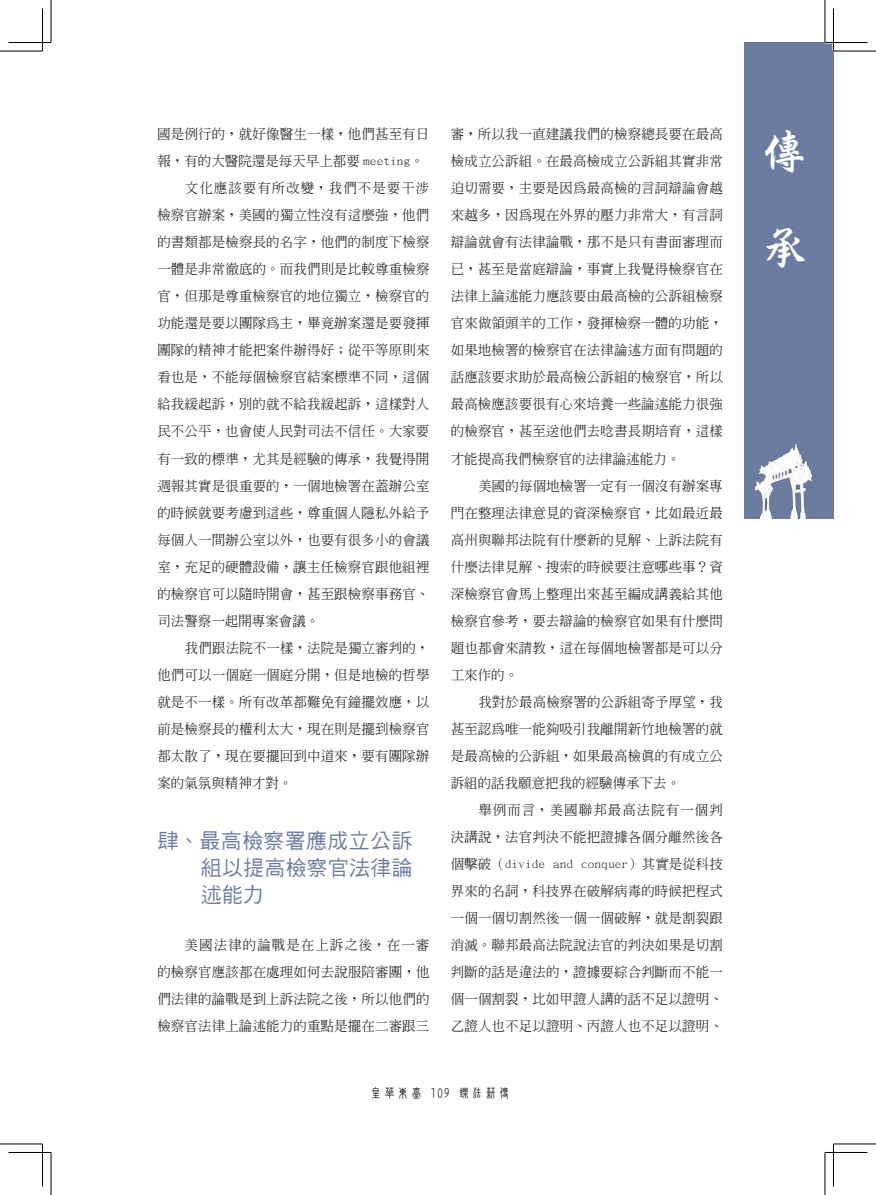
<style>
.page{position:relative;width:876px;height:1195px;background:#fff}
.page>*{position:absolute;margin:0;border:0;box-sizing:border-box;transform-origin:0 0}
.t1{font:48px/96px "DF Xing Kai W5 WIN BF";color:#fff}
.內文--壹{font:21px/27px "DF Hei W5 WIN BF";letter-spacing:.01em;color:#6c7ca1;text-align:justify}
.內文1{font:500 13.5px/27px "Inn Ming";letter-spacing:.01em;color:#231f20;text-align:justify}
.t2{font:13.5px "DF New Chuan W5 WIN BF";color:#231f20}
</style>
<div class="page">
<div style="left:744px;top:43px;width:89px;height:476px;background:#6c7ca1"></div>
<img style="left:754px;top:443px;width:59px;height:76px">
<hr style="left:825px;top:41px;width:42px;height:3px;background:#fff">
<hr style="left:832px;top:9px;width:2px;height:42px;background:#fff">
<hr style="left:0;top:51px;width:43px;height:1px;background:#000">
<hr style="left:833px;top:51px;width:43px;height:1px;background:#000">
<hr style="left:0;top:1144px;width:43px;height:1px;background:#000">
<hr style="left:833px;top:1144px;width:43px;height:1px;background:#000">
<hr style="left:51px;top:0;width:1px;height:43px;background:#000">
<hr style="left:51px;top:1152px;width:1px;height:43px;background:#000">
<hr style="left:825px;top:0;width:1px;height:43px;background:#000">
<hr style="left:825px;top:1152px;width:1px;height:43px;background:#000">
<hr style="left:9px;top:42px;width:42px;height:1px;background:#000">
<hr style="left:825px;top:42px;width:42px;height:1px;background:#000">
<hr style="left:9px;top:1152px;width:42px;height:1px;background:#000">
<hr style="left:825px;top:1152px;width:42px;height:1px;background:#000">
<hr style="left:42px;top:9px;width:1px;height:42px;background:#000">
<hr style="left:42px;top:1144px;width:1px;height:42px;background:#000">
<hr style="left:833px;top:9px;width:1px;height:42px;background:#000">
<hr style="left:833px;top:1144px;width:1px;height:42px;background:#000">
<p class="內文1" style="left:157px;top:121px;width:274px">國是例行的，就好像醫生一樣，他們甚至有日報，有的大醫院還是每天早上都要 meeting。</p>
<p class="內文1" style="left:157px;top:175px;width:274px;text-indent:28px">文化應該要有所改變，我們不是要干涉檢察官辦案，美國的獨立性沒有這麼強，他們的書類都是檢察長的名字，他們的制度下檢察一體是非常徹底的。而我們則是比較尊重檢察官，但那是尊重檢察官的地位獨立，檢察官的功能還是要以團隊為主，畢竟辦案還是要發揮團隊的精神才能把案件辦得好；從平等原則來看也是，不能每個檢察官結案標準不同，這個給我緩起訴，別的就不給我緩起訴，這樣對人民不公平，也會使人民對司法不信任。大家要有一致的標準，尤其是經驗的傳承，我覺得開週報其實是很重要的，一個地檢署在蓋辦公室的時候就要考慮到這些，尊重個人隱私外給予每個人一間辦公室以外，也要有很多小的會議室，充足的硬體設備，讓主任檢察官跟他組裡的檢察官可以隨時開會，甚至跟檢察事務官、司法警察一起開專案會議。</p>
<p class="內文1" style="left:157px;top:634px;width:274px;text-indent:28px">我們跟法院不一樣，法院是獨立審判的，他們可以一個庭一個庭分開，但是地檢的哲學就是不一樣。所有改革都難免有鐘擺效應，以前是檢察長的權利太大，現在則是擺到檢察官都太散了，現在要擺回到中道來，要有團隊辦案的氣氛與精神才對。</p>
<p class="內文--壹" style="left:201px;top:827px;width:213px;text-indent:-43px">肆、最高檢察署應成立公訴組以提高檢察官法律論述能力</p>
<p class="內文1" style="left:157px;top:931px;width:274px;text-indent:28px">美國法律的論戰是在上訴之後，在一審的檢察官應該都在處理如何去說服陪審團，他們法律的論戰是到上訴法院之後，所以他們的檢察官法律上論述能力的重點是擺在二審跟三</p>
<p class="內文1" style="left:451px;top:121px;width:274px">審，所以我一直建議我們的檢察總長要在最高檢成立公訴組。在最高檢成立公訴組其實非常迫切需要，主要是因為最高檢的言詞辯論會越來越多，因為現在外界的壓力非常大，有言詞辯論就會有法律論戰，那不是只有書面審理而已，甚至是當庭辯論，事實上我覺得檢察官在法律上論述能力應該要由最高檢的公訴組檢察官來做領頭羊的工作，發揮檢察一體的功能，如果地檢署的檢察官在法律論述方面有問題的話應該要求助於最高檢公訴組的檢察官，所以最高檢應該要很有心來培養一些論述能力很強的檢察官，甚至送他們去唸書長期培育，這樣才能提高我們檢察官的法律論述能力。</p>
<p class="內文1" style="left:451px;top:472px;width:274px;text-indent:28px">美國的每個地檢署一定有一個沒有辦案專門在整理法律意見的資深檢察官，比如最近最高州與聯邦法院有什麼新的見解、上訴法院有什麼法律見解、搜索的時候要注意哪些事？資深檢察官會馬上整理出來甚至編成講義給其他檢察官參考，要去辯論的檢察官如果有什麼問題也都會來請教，這在每個地檢署都是可以分工來作的。</p>
<p class="內文1" style="left:451px;top:688px;width:274px;text-indent:28px">我對於最高檢察署的公訴組寄予厚望，我甚至認為唯一能夠吸引我離開新竹地檢署的就是最高檢的公訴組，如果最高檢真的有成立公訴組的話我願意把我的經驗傳承下去。</p>
<p class="內文1" style="left:451px;top:796px;width:274px;text-indent:28px">舉例而言，美國聯邦最高法院有一個判決講說，法官判決不能把證據各個分離然後各個擊破（divide and conquer）其實是從科技界來的名詞，科技界在破解病毒的時候把程式一個一個切割然後一個一個破解，就是割裂跟消滅。聯邦最高法院說法官的判決如果是切割判斷的話是違法的，證據要綜合判斷而不能一個一個割裂，比如甲證人講的話不足以證明、乙證人也不足以證明、丙證人也不足以證明、</p>
<p class="t2" style="left:369px;top:1086px;width:143px">皇華東臺 109 鑠法薪傳</p>
<h1 class="t1" style="left:760px;top:104px;width:46px">傳承</h1>
</div>
